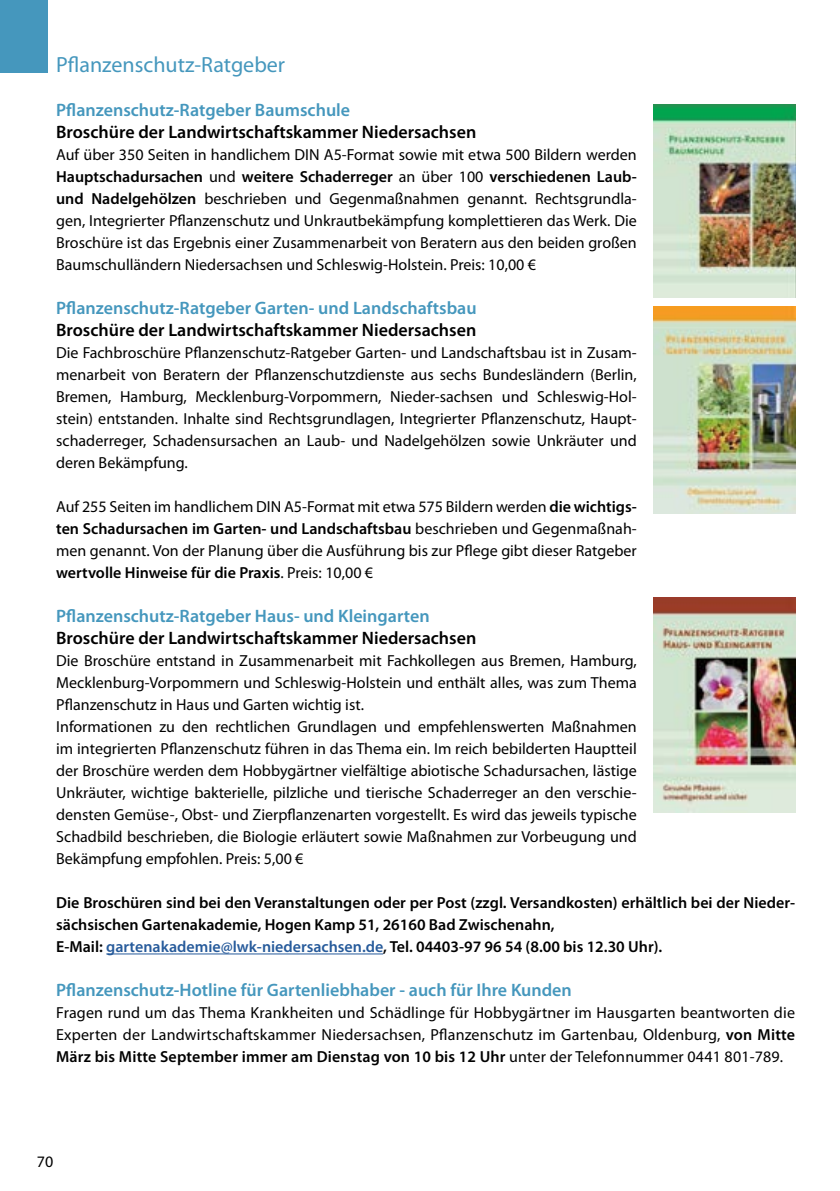
<style>
.page{position:relative;width:840px;height:1191px;background:#fff}
.page>*{position:absolute;margin:0;border:0;box-sizing:border-box;transform-origin:0 0}
.t1{font:22px "Myriad Pro";color:#4597bd}
.t2{font:600 18px "Myriad Pro";color:#4597bd}
.t3{font:600 18px "Myriad Pro";color:#000}
.t4{font:16px/22px "Myriad Pro";color:#000;text-align:justify}
.t5{font:600 16px/22px "Myriad Pro";color:#000}
.s1{font-weight:600}
.s2{color:#275b9b}
</style>
<div class="page">
<div style="left:0;top:0;width:47px;height:72px;background:#4597bd"></div>
<hr style="left:106px;top:953px;width:277px;height:1px;background:#275b9b">
<img style="left:653px;top:306px;width:141px;height:208px">
<img style="left:653px;top:105px;width:141px;height:192px">
<img style="left:653px;top:597px;width:141px;height:215px">
<h1 class="t1" style="left:56px;top:51px;width:230px">Pflanzenschutz-Ratgeber</h1>
<p class="t2" style="left:56px;top:99px;width:295px">Pflanzenschutz-Ratgeber Baumschule</p>
<p class="t3" style="left:56px;top:121px;width:421px">Broschüre der Landwirtschaftskammer Niedersachsen</p>
<p class="t4" style="left:56px;top:143px;width:581px">Auf über 350 Seiten in handlichem DIN A5-Format sowie mit etwa 500 Bildern werden <span class="s1">Hauptschadursachen</span> und <span class="s1">weitere Schaderreger</span> an über 100 <span class="s1">verschiedenen Laub&shy;und Nadelgehölzen</span> beschrieben und Gegenmaßnahmen genannt. Rechtsgrundla&shy;gen, Integrierter Pflanzenschutz und Unkrautbekämpfung komplettieren das Werk. Die Broschüre ist das Ergebnis einer Zusammenarbeit von Beratern aus den beiden großen Baumschulländern Niedersachsen und Schleswig-Holstein. Preis: 10,00 €</p>
<p class="t2" style="left:56px;top:297px;width:422px">Pflanzenschutz-Ratgeber Garten- und Landschaftsbau</p>
<p class="t3" style="left:56px;top:319px;width:421px">Broschüre der Landwirtschaftskammer Niedersachsen</p>
<p class="t4" style="left:56px;top:341px;width:582px">Die Fachbroschüre Pflanzenschutz-Ratgeber Garten- und Landschaftsbau ist in Zusam&shy;menarbeit von Beratern der Pflanzenschutzdienste aus sechs Bundesländern (Berlin, Bremen, Hamburg, Mecklenburg-Vorpommern, Nieder-sachsen und Schleswig-Hol&shy;stein) entstanden. Inhalte sind Rechtsgrundlagen, Integrierter Pflanzenschutz, Haupt&shy;schaderreger, Schadensursachen an Laub- und Nadelgehölzen sowie Unkräuter und deren Bekämpfung.</p>
<p class="t4" style="left:56px;top:495px;width:581px">Auf 255 Seiten im handlichem DIN A5-Format mit etwa 575 Bildern werden <span class="s1">die wichtigs&shy;ten Schadursachen im Garten- und Landschaftsbau</span> beschrieben und Gegenmaßnah&shy;men genannt. Von der Planung über die Ausführung bis zur Pflege gibt dieser Ratgeber <span class="s1">wertvolle Hinweise für die Praxis</span>. Preis: 10,00 €</p>
<p class="t2" style="left:56px;top:605px;width:375px">Pflanzenschutz-Ratgeber Haus- und Kleingarten</p>
<p class="t3" style="left:56px;top:627px;width:421px">Broschüre der Landwirtschaftskammer Niedersachsen</p>
<p class="t4" style="left:56px;top:649px;width:582px;text-align:left">Die Broschüre entstand in Zusammenarbeit mit Fachkollegen aus Bremen, Hamburg, Mecklenburg-Vorpommern und Schleswig-Holstein und enthält alles, was zum Thema Pflanzenschutz in Haus und Garten wichtig ist.<br>Informationen zu den rechtlichen Grundlagen und empfehlenswerten Maßnahmen im integrierten Pflanzenschutz führen in das Thema ein. Im reich bebilderten Hauptteil der Broschüre werden dem Hobbygärtner vielfältige abiotische Schadursachen, lästige Unkräuter, wichtige bakterielle, pilzliche und tierische Schaderreger an den verschie&shy;densten Gemüse-, Obst- und Zierpflanzenarten vorgestellt. Es wird das jeweils typische Schadbild beschrieben, die Biologie erläutert sowie Maßnahmen zur Vorbeugung und Bekämpfung empfohlen. Preis: 5,00 €</p>
<p class="t5" style="left:56px;top:891px;width:740px">Die Broschüren sind bei den Veranstaltungen oder per Post (zzgl. Versandkosten) erhältlich bei der Nieder&shy;sächsischen Gartenakademie, Hogen Kamp 51, 26160 Bad Zwischenahn,<br>E-Mail: <span class="s2">gartenakademie@lwk-niedersachsen.de</span>, Tel. 04403-97 96 54 (8.00 bis 12.30 Uhr).</p>
<p class="t2" style="left:56px;top:979px;width:517px">Pflanzenschutz-Hotline für Gartenliebhaber - auch für Ihre Kunden</p>
<p class="t4" style="left:56px;top:1001px;width:740px">Fragen rund um das Thema Krankheiten und Schädlinge für Hobbygärtner im Hausgarten beantworten die Experten der Landwirtschaftskammer Niedersachsen, Pflanzenschutz im Gartenbau, Oldenburg, <span class="s1">von Mitte März bis Mitte September immer am Dienstag von 10 bis 12 Uhr</span> unter der Telefonnummer 0441 801-789.</p>
<p class="t4" style="left:37px;top:1150px;width:18px">70</p>
</div>
